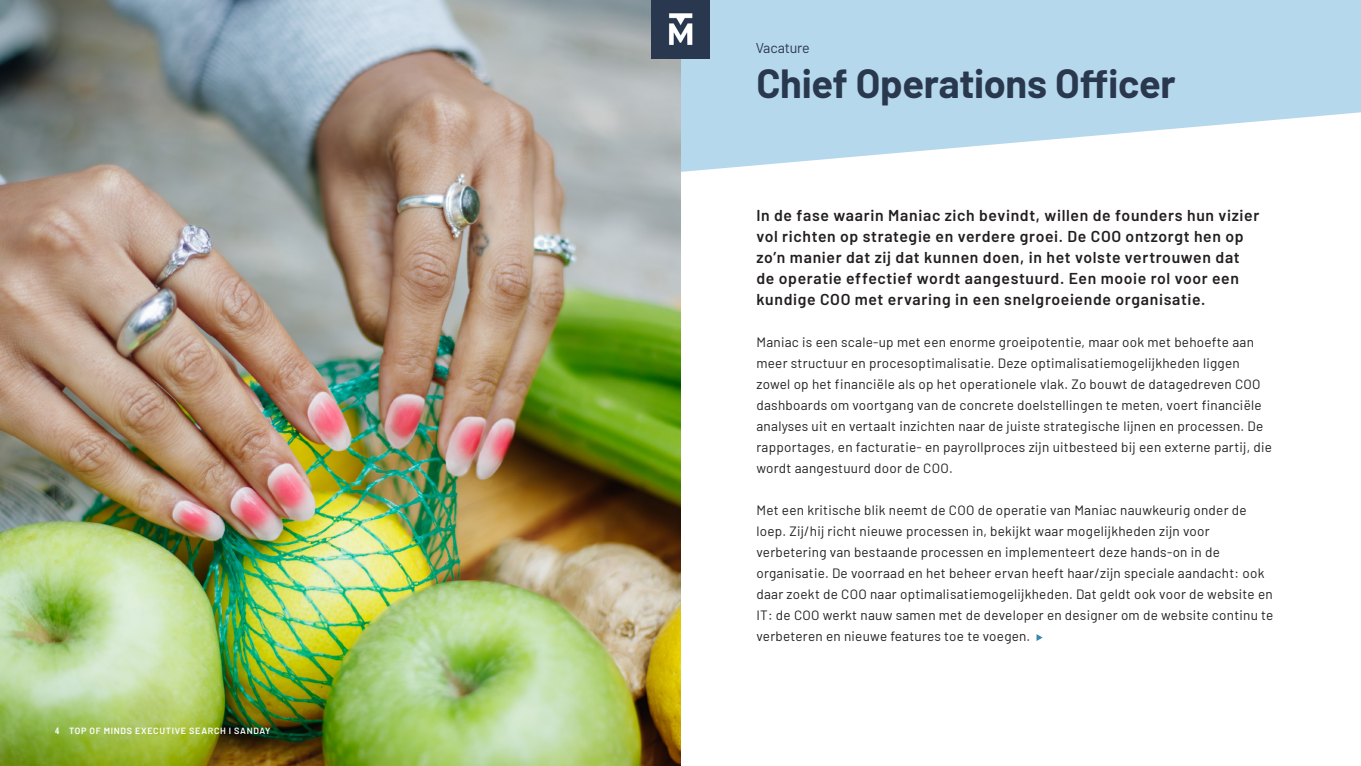
<style>
.page{position:relative;width:1361px;height:766px;background:#fff}
.page>*{position:absolute;margin:0;border:0;box-sizing:border-box;transform-origin:0 0}
.Page_header_kopie{font:700 39.75px "Barlow";letter-spacing:-.01em;color:#2a384e}
.t1{font:600 15.75px/21px "Barlow";letter-spacing:.04em;color:#231f20}
.t2{font:14.25px "Barlow";letter-spacing:-.01em;color:#2a384e}
.t3{font:13.5px/21px "Barlow";letter-spacing:.02em;color:#231f20}
.t4{font:600 9px "Barlow";letter-spacing:.07em;color:#fff}
.s1{font-family:"Open Sans";font-weight:700;font-stretch:condensed}
</style>
<div class="page">
<svg style="left:680px;top:0;width:681px;height:231px;fill:#b6d8ec"></svg>
<img style="left:0;top:0;width:680px;height:765px">
<img style="left:651px;top:0;width:58px;height:58px">
<svg style="left:1036px;top:634px;width:6px;height:6px"></svg>
<p class="t4" style="left:55px;top:724px;width:217px"><span class="s1">4</span> TOP OF MINDS EXECUTIVE SEARCH I SANDAY</p>
<p class="t2" style="left:755px;top:37px;width:56px">Vacature</p>
<p class="Page_header_kopie" style="left:756px;top:54px;width:421px">Chief Operations Officer</p>
<p class="t1" style="left:756px;top:203px;width:504px">In de fase waarin Maniac zich bevindt, willen de founders hun vizier vol richten op strategie en verdere groei. De COO ontzorgt hen op zo’n manier dat zij dat kunnen doen, in het volste vertrouwen dat de operatie effectief wordt aangestuurd. Een mooie rol voor een kundige COO met ervaring in een snelgroeiende organisatie.</p>
<p class="t3" style="left:756px;top:330px;width:517px">Maniac is een scale-up met een enorme groeipotentie, maar ook met behoefte aan meer structuur en procesoptimalisatie. Deze optimalisatiemogelijkheden liggen zowel op het financiële als op het operationele vlak. Zo bouwt de datagedreven COO dashboards om voortgang van de concrete doelstellingen te meten, voert financiële analyses uit en vertaalt inzichten naar de juiste strategische lijnen en processen. De rapportages, en facturatie- en payrollproces zijn uitbesteed bij een externe partij, die wordt aangestuurd door de COO.</p>
<p class="t3" style="left:756px;top:498px;width:518px">Met een kritische blik neemt de COO de operatie van Maniac nauwkeurig onder de loep. Zij/hij richt nieuwe processen in, bekijkt waar mogelijkheden zijn voor verbetering van bestaande processen en implementeert deze hands-on in de organisatie. De voorraad en het beheer ervan heeft haar/zijn speciale aandacht: ook daar zoekt de COO naar optimalisatiemogelijkheden. Dat geldt ook voor de website en IT: de COO werkt nauw samen met de developer en designer om de website continu te verbeteren en nieuwe features toe te voegen.</p>
</div>
